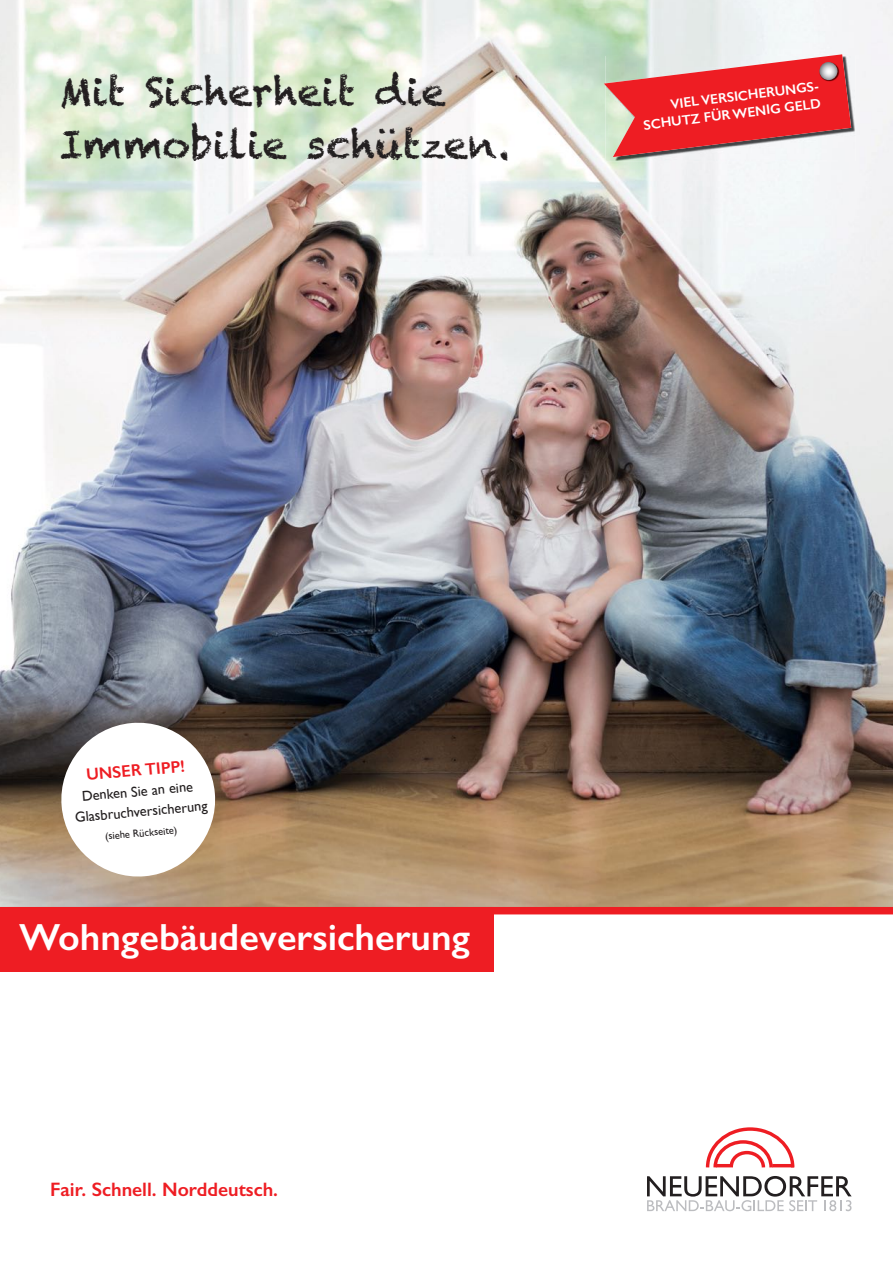
<style>
.page{position:relative;width:893px;height:1263px;background:#fff}
.page>*{position:absolute;margin:0;border:0;box-sizing:border-box;transform-origin:0 0}
.t1{font:38.85px/52.8px "Chalkduster";color:#231f20}
.t2{font:600 37.95px "Gill Sans";color:#fff}
.t3{font:600 19.5px "Gill Sans";color:#ee1d23}
.t4{font:600 16.65px "Gill Sans";color:#ee1d23}
.t5{font:14.4px/20.4px "Gill Sans";color:#231f20;text-align:center}
.t6{font:600 13.8px/17.2px "Gill Sans";color:#fff;text-align:right}
.t7{font:10.5px "Gill Sans";color:#231f20}
</style>
<div class="page">
<img style="left:0;top:0;width:893px;height:907px">
<div style="left:0;top:907px;width:893px;height:7px;background:#ee1d23"></div>
<svg style="left:647px;top:1127px;width:205px;height:84px"></svg>
<hr style="left:772px;top:1164px;width:22px;height:3px;background:#ee1d23">
<hr style="left:716px;top:1164px;width:17px;height:3px;background:#ee1d23">
<div style="left:0;top:911px;width:493px;height:61px;background:#ee1d23"></div>
<svg style="left:58px;top:719px;width:161px;height:161px"></svg>
<img style="left:605px;top:56px;width:250px;height:105px">
<svg style="left:604px;top:54px;width:247px;height:103px"></svg>
<h1 class="t1" style="left:60px;top:65px;width:452px">Mit Sicherheit die<br>Immobilie schützen.</h1>
<p class="t6" style="left:640px;top:99px;width:182px;rotate:-7deg">VIEL VERSICHERUNGS-<br>SCHUTZ FÜR WENIG GELD</p>
<p class="t4" style="left:86px;top:764px;width:100px;rotate:-5deg">UNSER TIPP!</p>
<p class="t5" style="left:72px;top:786px;width:134px;rotate:-5deg">Denken Sie an eine<br>Glasbruchversicherung</p>
<p class="t7" style="left:105px;top:830px;width:74px;rotate:-5deg">(siehe Rückseite)</p>
<h2 class="t2" style="left:19px;top:914px;width:452px">Wohngebäudeversicherung</h2>
<h3 class="t3" style="left:50px;top:1178px;width:230px">Fair. Schnell. Norddeutsch.</h3>
</div>
